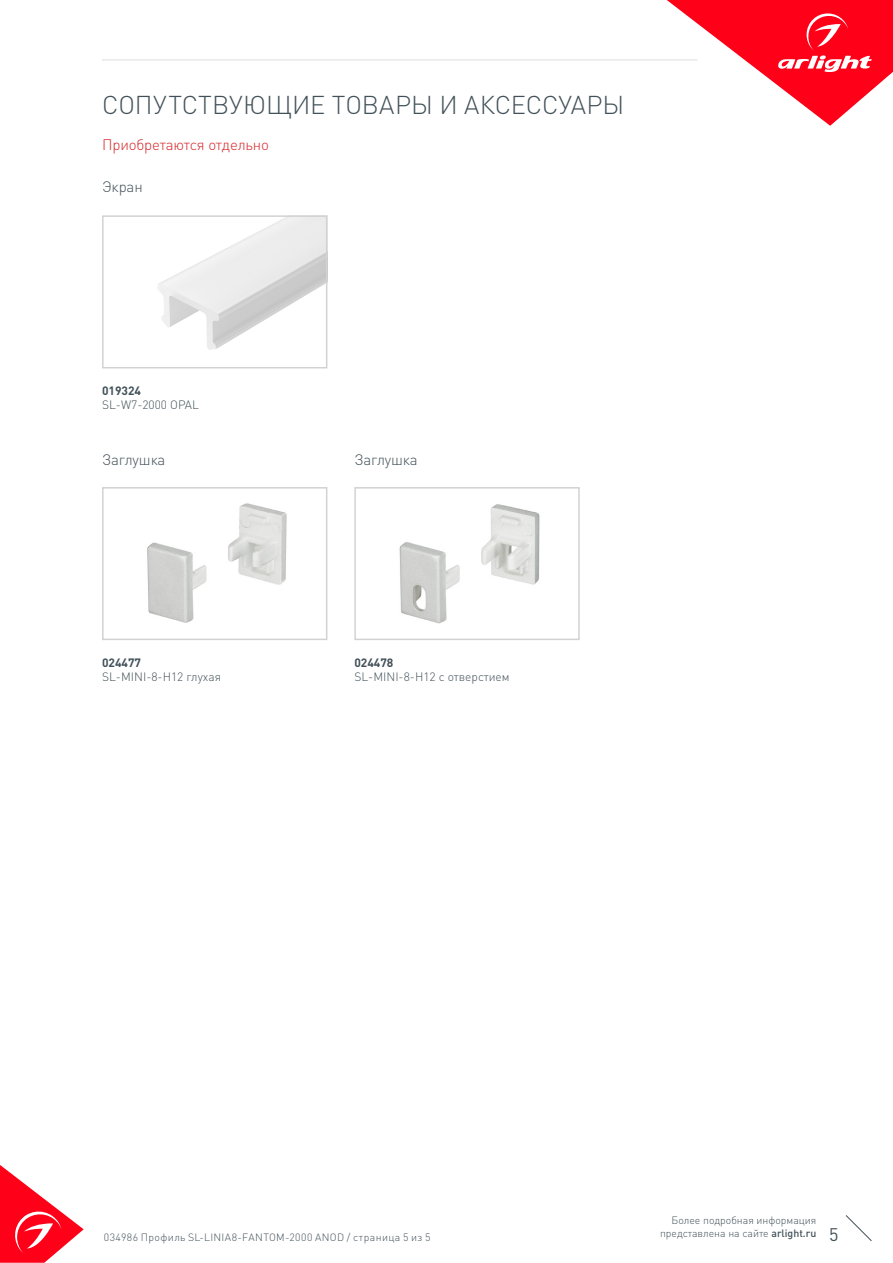
<style>
.page{position:relative;width:893px;height:1263px;background:#fff}
.page>*{position:absolute;margin:0;border:0;box-sizing:border-box;transform-origin:0 0}
.t1{font:300 25.5px "DIN Pro";color:#425159}
.t2{font:18px "DIN Pro";color:#425159}
.t3{font:300 15px "DIN Pro";letter-spacing:-.01em;color:#d5262a}
.t4{font:300 15px "DIN Pro";letter-spacing:-.01em;color:#425159}
.t5{font:300 12px "DIN Pro";color:#425159}
.t6{font:700 12px "DIN Pro";color:#425159}
.t7{font:300 10.5px "DIN Pro";color:#425159}
.t8{font:300 10.5px "DIN Pro";letter-spacing:.04em;color:#425159}
.s1{font-weight:500}
</style>
<div class="page">
<svg style="left:0;top:1165px;width:84px;height:98px"></svg>
<svg style="left:845px;top:1215px;width:27px;height:26px"></svg>
<svg style="left:667px;top:0;width:226px;height:126px"></svg>
<hr style="left:102px;top:60px;width:595px;height:1px;background:#dcdddf">
<img style="left:158px;top:218px;width:166px;height:132px">
<div style="left:102px;top:215px;width:225px;height:153px;border:2px solid #d1d2d4"></div>
<img style="left:147px;top:503px;width:140px;height:120px">
<div style="left:102px;top:487px;width:225px;height:153px;border:2px solid #d1d2d4"></div>
<img style="left:399px;top:504px;width:141px;height:120px">
<div style="left:354px;top:487px;width:226px;height:153px;border:2px solid #d1d2d4"></div>
<p class="t1" style="left:102px;top:87px;width:524px">СОПУТСТВУЮЩИЕ ТОВАРЫ И АКСЕССУАРЫ</p>
<p class="t3" style="left:102px;top:134px;width:168px">Приобретаются отдельно</p>
<p class="t4" style="left:102px;top:177px;width:42px">Экран</p>
<p class="t6" style="left:102px;top:382px;width:41px">019324</p>
<p class="t5" style="left:102px;top:397px;width:99px">SL-W7-2000 OPAL</p>
<p class="t4" style="left:102px;top:449px;width:65px">Заглушка</p>
<p class="t4" style="left:354px;top:449px;width:65px">Заглушка</p>
<p class="t6" style="left:102px;top:654px;width:41px">024477</p>
<p class="t5" style="left:102px;top:669px;width:120px">SL-MINI-8-H12 глухая</p>
<p class="t6" style="left:354px;top:654px;width:41px">024478</p>
<p class="t5" style="left:354px;top:669px;width:157px">SL-MINI-8-H12 с отверстием</p>
<p class="t7" style="left:672px;top:1213px;width:146px">Более подробная информация</p>
<p class="t7" style="left:660px;top:1226px;width:158px">представлена на сайте <span class="s1">arlight.ru</span></p>
<p class="t8" style="left:104px;top:1230px;width:328px">034986 Профиль SL-LINIA8-FANTOM-2000 ANOD / страница 5 из 5</p>
<h2 class="t2" style="left:829px;top:1222px;width:11px">5</h2>
</div>
